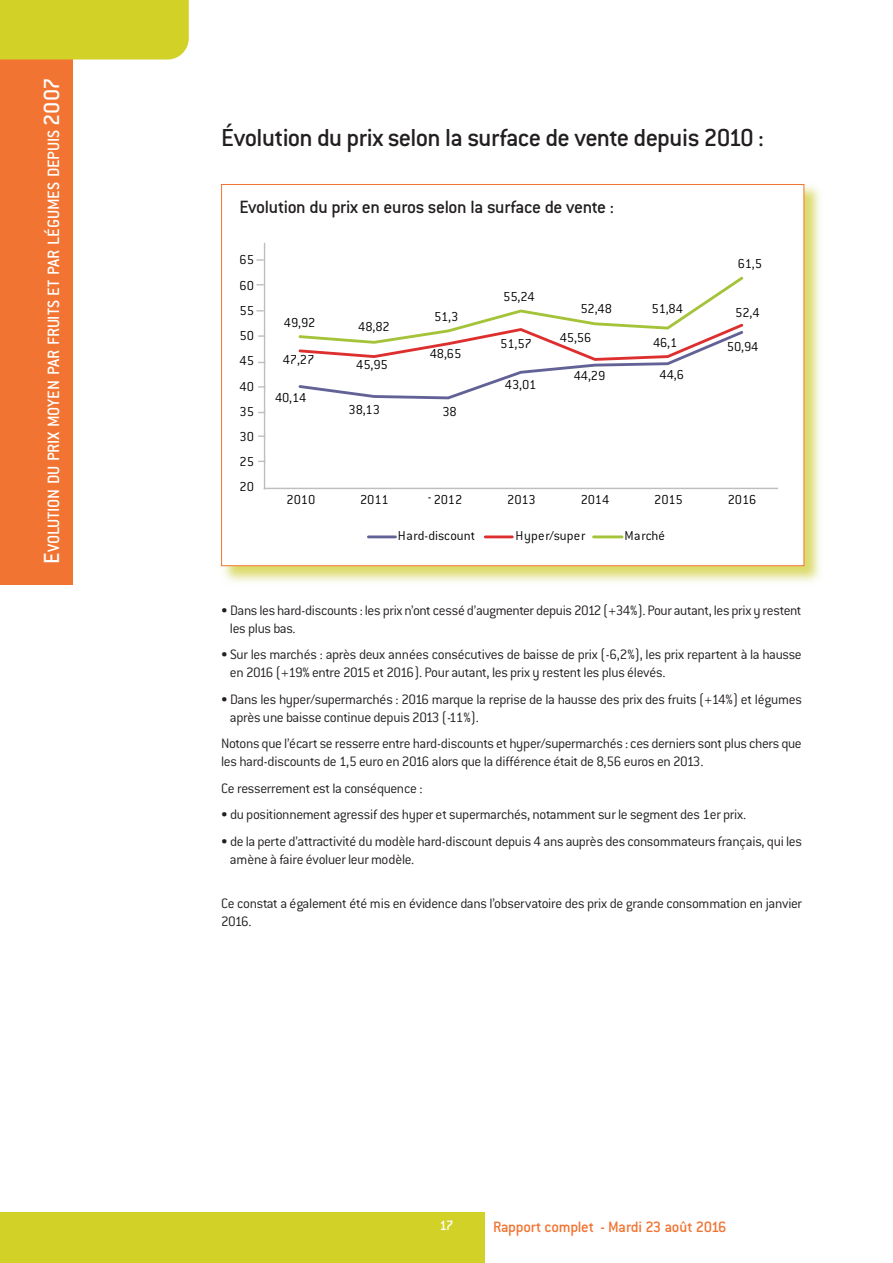
<style>
.page{position:relative;width:893px;height:1263px;background:#fff}
.page>*{position:absolute;margin:0;border:0;box-sizing:border-box;transform-origin:0 0}
.t1{font:500 27px "Conduit ITC";letter-spacing:-.025em;color:#231f20}
.t2{font:500 19.5px "Conduit ITC";letter-spacing:-.02em;color:#231f20}
.t3{font:500 18px "Conduit ITC";letter-spacing:-.01em;color:#fff}
.t4{font:500 16.5px "Conduit ITC";letter-spacing:-.015em;color:#f17432}
.t5{font:300 15px/18px "Conduit ITC";letter-spacing:-.025em;color:#231f20}
.t6{font:500 15px "Conduit ITC";color:#fff}
.t7{font:300 14.25px "Conduit ITC";letter-spacing:-.01em;color:#030202}
.t8{font:300 14.25px "Conduit ITC";letter-spacing:.025em;color:#030202}
.s1{font-size:24px}
</style>
<div class="page">
<div style="left:0;top:1212px;width:485px;height:51px;background:#d1d128"></div>
<img style="left:221px;top:184px;width:600px;height:399px">
<div style="left:222px;top:185px;width:581px;height:380px;background:#fff"></div>
<hr style="left:264px;top:488px;width:514px;height:1px;background:#bebebd">
<svg style="left:298px;top:276px;width:446px;height:124px"></svg>
<hr style="left:368px;top:535px;width:27px;height:3px;background:#636296">
<hr style="left:485px;top:535px;width:27px;height:3px;background:#de2f2f">
<hr style="left:594px;top:535px;width:28px;height:3px;background:#a4c339">
<hr style="left:264px;top:243px;width:1px;height:246px;background:#bebebd">
<svg style="left:258px;top:435px;width:6px;height:2px"></svg>
<svg style="left:258px;top:386px;width:6px;height:2px"></svg>
<svg style="left:258px;top:335px;width:6px;height:2px"></svg>
<svg style="left:257px;top:259px;width:7px;height:2px"></svg>
<div style="left:0;top:59px;width:73px;height:526px;background:#f17432"></div>
<div style="left:0;top:0;width:189px;height:59px;background:#d1d128"></div>
<p class="t3" style="left:48px;top:564px;width:487px;rotate:-90deg"><span class="s1">E</span>VOLUTION DU PRIX MOYEN PAR FRUITS ET PAR LÉGUMES DEPUIS <span class="s1">2007</span></p>
<h1 class="t1" style="left:221px;top:129px;width:544px">Évolution du prix selon la surface de vente depuis 2010 :</h1>
<h2 class="t2" style="left:239px;top:201px;width:376px">Evolution du prix en euros selon la surface de vente :</h2>
<p class="t7" style="left:240px;top:255px;width:16px">65</p>
<p class="t7" style="left:240px;top:281px;width:16px">60</p>
<p class="t7" style="left:240px;top:306px;width:16px">55</p>
<p class="t7" style="left:240px;top:331px;width:16px">50</p>
<p class="t7" style="left:240px;top:356px;width:16px">45</p>
<p class="t7" style="left:240px;top:382px;width:16px">40</p>
<p class="t7" style="left:240px;top:407px;width:16px">35</p>
<p class="t7" style="left:240px;top:432px;width:16px">30</p>
<p class="t7" style="left:240px;top:457px;width:16px">25</p>
<p class="t7" style="left:240px;top:482px;width:16px">20</p>
<p class="t7" style="left:284px;top:318px;width:33px">49,92</p>
<p class="t7" style="left:358px;top:322px;width:33px">48,82</p>
<p class="t7" style="left:283px;top:355px;width:33px">47,27</p>
<p class="t7" style="left:356px;top:360px;width:33px">45,95</p>
<p class="t7" style="left:434px;top:312px;width:26px">51,3</p>
<p class="t7" style="left:430px;top:349px;width:33px">48,65</p>
<p class="t7" style="left:275px;top:394px;width:33px">40,14</p>
<p class="t7" style="left:348px;top:405px;width:33px">38,13</p>
<p class="t7" style="left:442px;top:407px;width:16px">38</p>
<p class="t7" style="left:503px;top:292px;width:33px">55,24</p>
<p class="t7" style="left:580px;top:304px;width:33px">52,48</p>
<p class="t7" style="left:651px;top:304px;width:33px">51,84</p>
<p class="t7" style="left:500px;top:339px;width:33px">51,57</p>
<p class="t7" style="left:560px;top:333px;width:33px">45,56</p>
<p class="t7" style="left:653px;top:338px;width:26px">46,1</p>
<p class="t7" style="left:505px;top:380px;width:33px">43,01</p>
<p class="t7" style="left:574px;top:371px;width:33px">44,29</p>
<p class="t7" style="left:659px;top:370px;width:26px">44,6</p>
<p class="t7" style="left:738px;top:259px;width:26px">61,5</p>
<p class="t7" style="left:735px;top:308px;width:26px">52,4</p>
<p class="t7" style="left:727px;top:342px;width:33px">50,94</p>
<p class="t7" style="left:287px;top:495px;width:30px">2010</p>
<p class="t7" style="left:360px;top:495px;width:30px">2011</p>
<p class="t7" style="left:434px;top:495px;width:30px">2012</p>
<p class="t7" style="left:507px;top:495px;width:30px">2013</p>
<p class="t7" style="left:581px;top:495px;width:30px">2014</p>
<p class="t7" style="left:654px;top:495px;width:30px">2015</p>
<p class="t7" style="left:728px;top:495px;width:30px">2016</p>
<p class="t7" style="left:398px;top:531px;width:79px">Hard-discount</p>
<p class="t7" style="left:428px;top:492px;width:5px">-</p>
<p class="t8" style="left:515px;top:531px;width:71px">Hyper/super</p>
<p class="t7" style="left:624px;top:531px;width:42px">Marché</p>
<p class="t5" style="left:230px;top:603px;width:573px;text-indent:-9px">• Dans les hard-discounts : les prix n’ont cessé d’augmenter depuis 2012 (+34%). Pour autant, les prix y restent les plus bas.</p>
<p class="t5" style="left:230px;top:647px;width:573px;text-indent:-9px">• Sur les marchés : après deux années consécutives de baisse de prix (-6,2%), les prix repartent à la hausse en 2016 (+19% entre 2015 et 2016). Pour autant, les prix y restent les plus élevés.</p>
<p class="t5" style="left:230px;top:692px;width:573px;text-indent:-9px">• Dans les hyper/supermarchés : 2016 marque la reprise de la hausse des prix des fruits (+14%) et légumes après une baisse continue depuis 2013 (-11%).</p>
<p class="t5" style="left:221px;top:736px;width:582px">Notons que l’écart se resserre entre hard-discounts et hyper/supermarchés : ces derniers sont plus chers que les hard-discounts de 1,5 euro en 2016 alors que la différence était de 8,56 euros en 2013.</p>
<p class="t5" style="left:221px;top:781px;width:203px">Ce resserrement est la conséquence :</p>
<p class="t5" style="left:221px;top:807px;width:526px">• du positionnement agressif des hyper et supermarchés, notamment sur le segment des 1er prix.</p>
<p class="t5" style="left:230px;top:834px;width:573px;text-indent:-9px">• de la perte d’attractivité du modèle hard-discount depuis 4 ans auprès des consommateurs français, qui les amène à faire évoluer leur modèle.</p>
<p class="t5" style="left:221px;top:896px;width:582px">Ce constat a également été mis en évidence dans l’observatoire des prix de grande consommation en janvier<br>2016.</p>
<p class="t6" style="left:440px;top:1220px;width:15px">17</p>
<p class="t4" style="left:493px;top:1221px;width:235px">Rapport complet - Mardi 23 août 2016</p>
</div>
